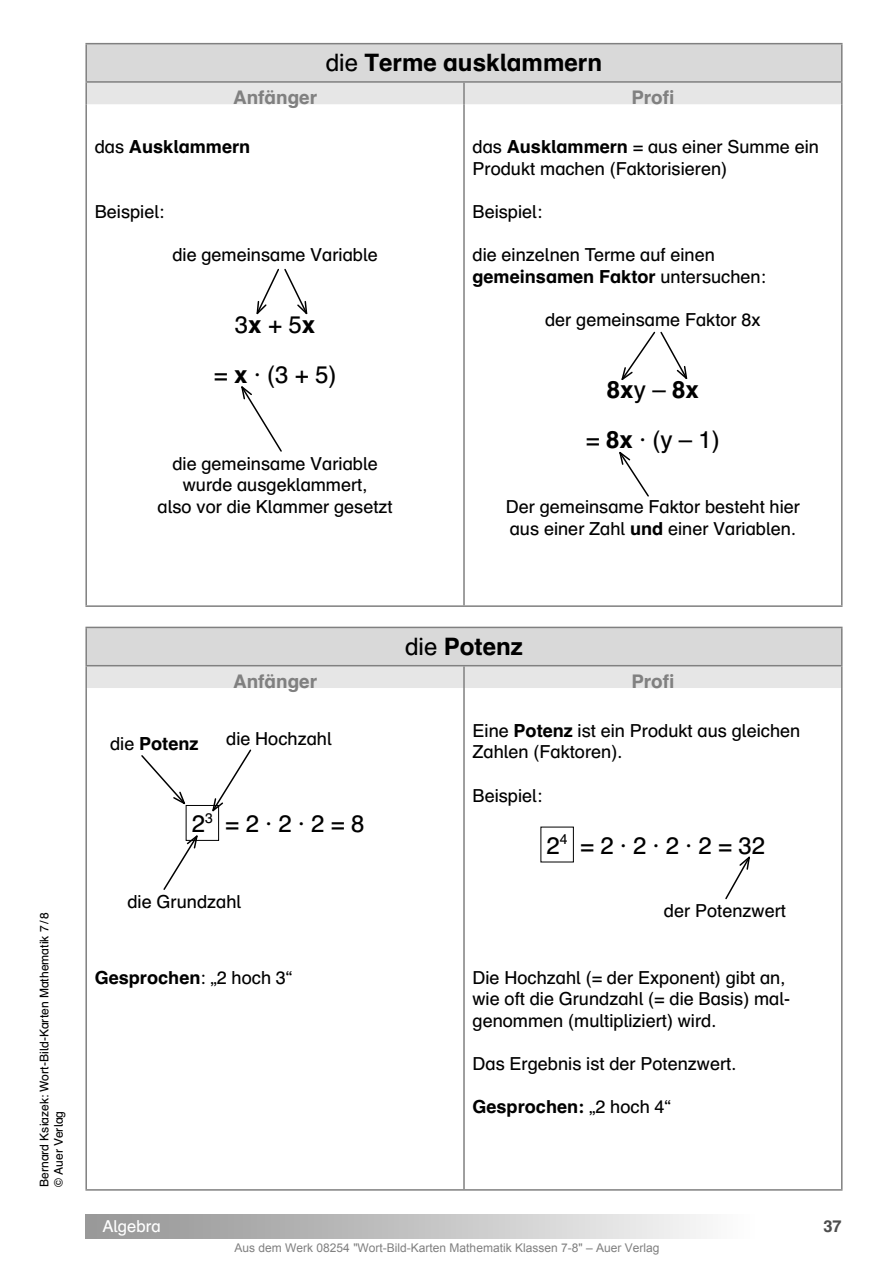
<style>
.page{position:relative;width:894px;height:1264px;background:#fff}
.page>*{position:absolute;margin:0;border:0;box-sizing:border-box;transform-origin:0 0}
.t1{font:24px/50.4px "Auer Schulbuch";color:#000;text-align:center}
.t2{font:700 24px "Auer Schulbuch";color:#000}
.t3{font:700 18.75px "Auer Schulbuch";color:#808080}
.t4{font:18px/21.6px "Auer Schulbuch";color:#000}
.t5{font:700 18px "Auer Schulbuch";color:#000}
.t6{font:16.5px "Auer Schulbuch";color:#fff}
.t7{font:700 16.5px "Auer Schulbuch";color:#4d4d4d}
.t8{font:12px "Arial";color:#808080}
.t9{font:12px/14.4px "Auer Schulbuch";color:#000}
.s1{font-weight:400}
.s2{font-weight:700}
</style>
<div class="page">
<div style="left:85px;top:1214px;width:727px;height:24px;background:linear-gradient(to right,#929292,#fff)"></div>
<div style="left:87px;top:44px;width:754px;height:37px;background:#d9d9d9"></div>
<svg style="left:87px;top:83px;width:754px;height:605px"></svg>
<hr style="left:85px;top:43px;width:379px;height:1px;background:#808080">
<hr style="left:85px;top:44px;width:2px;height:37px;background:#808080">
<hr style="left:464px;top:43px;width:378px;height:1px;background:#808080">
<hr style="left:841px;top:44px;width:1px;height:37px;background:#808080">
<hr style="left:85px;top:81px;width:379px;height:2px;background:#808080">
<hr style="left:85px;top:83px;width:2px;height:21px;background:#808080">
<hr style="left:464px;top:81px;width:378px;height:2px;background:#808080">
<hr style="left:463px;top:83px;width:2px;height:21px;background:#808080">
<svg style="left:841px;top:83px;width:1px;height:21px"></svg>
<hr style="left:85px;top:104px;width:2px;height:501px;background:#808080">
<hr style="left:463px;top:104px;width:2px;height:501px;background:#808080">
<hr style="left:841px;top:104px;width:1px;height:501px;background:#808080">
<hr style="left:85px;top:605px;width:379px;height:2px;background:#808080">
<hr style="left:464px;top:605px;width:378px;height:2px;background:#808080">
<hr style="left:85px;top:626px;width:379px;height:2px;background:#808080">
<hr style="left:85px;top:628px;width:2px;height:37px;background:#808080">
<hr style="left:464px;top:626px;width:378px;height:2px;background:#808080">
<hr style="left:841px;top:628px;width:1px;height:37px;background:#808080">
<hr style="left:85px;top:665px;width:379px;height:1px;background:#808080">
<hr style="left:85px;top:666px;width:2px;height:22px;background:#808080">
<hr style="left:464px;top:665px;width:378px;height:1px;background:#808080">
<hr style="left:463px;top:666px;width:2px;height:22px;background:#808080">
<svg style="left:841px;top:666px;width:1px;height:22px"></svg>
<hr style="left:85px;top:688px;width:2px;height:501px;background:#808080">
<hr style="left:463px;top:688px;width:2px;height:501px;background:#808080">
<hr style="left:841px;top:688px;width:1px;height:501px;background:#808080">
<hr style="left:85px;top:1189px;width:379px;height:1px;background:#808080">
<hr style="left:464px;top:1189px;width:378px;height:1px;background:#808080">
<div style="left:186px;top:805px;width:33px;height:36px;border:1px solid #000"></div>
<svg style="left:240px;top:383px;width:43px;height:70px"></svg>
<svg style="left:617px;top:449px;width:33px;height:49px"></svg>
<svg style="left:255px;top:267px;width:53px;height:50px"></svg>
<svg style="left:620px;top:330px;width:68px;height:53px"></svg>
<svg style="left:141px;top:755px;width:46px;height:51px"></svg>
<svg style="left:211px;top:749px;width:41px;height:65px"></svg>
<svg style="left:163px;top:832px;width:36px;height:58px"></svg>
<svg style="left:725px;top:856px;width:25px;height:44px"></svg>
<h1 class="t2" style="left:326px;top:47px;width:278px"><span class="s1">die</span> Terme ausklammern</h1>
<p class="t3" style="left:233px;top:85px;width:85px">Anfänger</p>
<p class="t3" style="left:631px;top:85px;width:45px">Profi</p>
<p class="t5" style="left:95px;top:135px;width:157px"><span class="s1">das</span> Ausklammern</p>
<p class="t4" style="left:472px;top:135px;width:348px">das <span class="s2">Ausklammern</span> = aus einer Summe ein<br>Produkt machen (Faktorisieren)</p>
<p class="t4" style="left:472px;top:200px;width:71px">Beispiel:</p>
<p class="t4" style="left:472px;top:243px;width:295px">die einzelnen Terme auf einen <span class="s2">gemeinsamen Faktor</span> untersuchen:</p>
<p class="t4" style="left:545px;top:308px;width:217px">der gemeinsame Faktor 8x</p>
<p class="t4" style="left:95px;top:200px;width:71px">Beispiel:</p>
<p class="t4" style="left:172px;top:243px;width:207px">die gemeinsame Variable</p>
<h1 class="t1" style="left:214px;top:299px;width:124px">3<span class="s2">x</span> + 5<span class="s2">x<br></span>= <span class="s2">x</span> · (3 + 5)</h1>
<h1 class="t1" style="left:586px;top:363px;width:136px"><span class="s2">8x</span>y – <span class="s2">8x<br></span>= <span class="s2">8x</span> · (y – 1)</h1>
<p class="t4" style="left:157px;top:452px;width:237px;text-align:center">die gemeinsame Variable wurde ausgeklammert,<br>also vor die Klammer gesetzt</p>
<p class="t4" style="left:506px;top:495px;width:296px">Der gemeinsame Faktor besteht hier aus einer Zahl <span class="s2">und</span> einer Variablen.</p>
<p class="t9" style="left:37px;top:1187px;width:276px;rotate:-90deg">Bernard Ksiazek: Wort-Bild-Karten Mathematik 7 / 8 © Auer Verlag</p>
<h1 class="t2" style="left:405px;top:630px;width:119px"><span class="s1">die</span> Potenz</h1>
<p class="t3" style="left:233px;top:669px;width:85px">Anfänger</p>
<p class="t3" style="left:631px;top:669px;width:45px">Profi</p>
<p class="t5" style="left:110px;top:732px;width:90px"><span class="s1">die</span> Potenz</p>
<p class="t4" style="left:226px;top:727px;width:107px">die Hochzahl</p>
<h1 class="t1" style="left:192px;top:798px;width:174px">2<sup>3</sup> = 2 · 2 · 2 = 8</h1>
<p class="t4" style="left:127px;top:890px;width:115px">die Grundzahl</p>
<p class="t5" style="left:95px;top:965px;width:199px">Gesprochen<span class="s1">: „2 hoch 3“</span></p>
<p class="t4" style="left:472px;top:719px;width:329px">Eine <span class="s2">Potenz</span> ist ein Produkt aus gleichen<br>Zahlen (Faktoren).</p>
<p class="t4" style="left:472px;top:784px;width:71px">Beispiel:</p>
<h1 class="t1" style="left:546px;top:819px;width:220px">2<sup>4</sup> = 2 · 2 · 2 · 2 = 32</h1>
<p class="t4" style="left:664px;top:899px;width:123px">der Potenzwert</p>
<p class="t4" style="left:472px;top:966px;width:319px">Die Hochzahl (= der Exponent) gibt an, wie oft die Grundzahl (= die Basis) mal&shy;genommen (multipliziert) wird.</p>
<p class="t4" style="left:472px;top:1052px;width:265px">Das Ergebnis ist der Potenzwert.</p>
<p class="t5" style="left:472px;top:1095px;width:200px">Gesprochen: <span class="s1">„2 hoch 4“</span></p>
<p class="t6" style="left:102px;top:1215px;width:60px">Algebra</p>
<p class="t7" style="left:823px;top:1216px;width:20px">37</p>
<p class="t8" style="left:234px;top:1240px;width:426px">Aus dem Werk 08254 "Wort-Bild-Karten Mathematik Klassen 7-8" – Auer Verlag</p>
</div>
